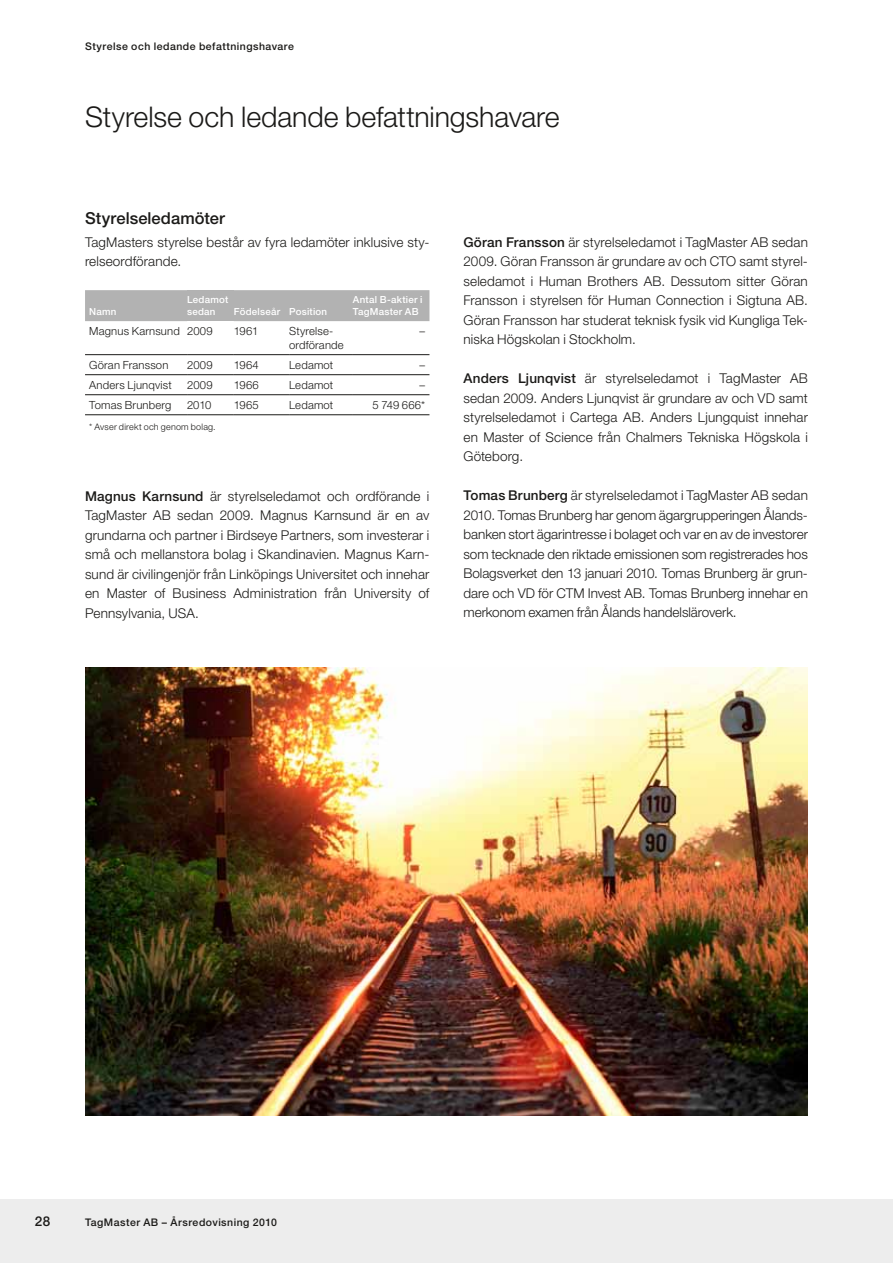
<style>
.page{position:relative;width:893px;height:1263px;background:#fff}
.page>*{position:absolute;margin:0;border:0;box-sizing:border-box;transform-origin:0 0}
.t1{font:300 28.5px "Helvetica Neue LT Std";letter-spacing:-.005em;color:#1b1a18}
.t2{font:500 16.5px "Helvetica Neue LT Std";letter-spacing:.005em;color:#1b1a18}
.t3{font:300 13.5px/19.5px "Helvetica Neue LT Std";letter-spacing:.01em;color:#1b1a18;text-align:justify}
.t4{font:500 13.5px "Helvetica Neue LT Std";color:#1b1a18}
.t5{font:300 11.25px/13.5px "Helvetica Neue LT Std";letter-spacing:.015em;color:#1b1a18}
.t6{font:500 10.5px "Helvetica Neue LT Std";letter-spacing:.045em;color:#1b1a18}
.t7{font:500 9.75px/12px "Helvetica Neue LT Std";letter-spacing:.025em;color:#fff}
.t8{font:300 9px "Helvetica Neue LT Std";letter-spacing:.025em;color:#1b1a18}
.s1{font-weight:500}
</style>
<div class="page">
<div style="left:0;top:1199px;width:893px;height:64px;background:#ededed"></div>
<div style="left:85px;top:290px;width:344px;height:31px;background:#b2b2b2"></div>
<div style="left:187px;top:290px;width:47px;height:31px;background:#b2b2b2"></div>
<hr style="left:85px;top:354px;width:102px;height:1px;background:#1b1a18">
<hr style="left:187px;top:354px;width:47px;height:1px;background:#1b1a18">
<hr style="left:234px;top:354px;width:55px;height:1px;background:#1b1a18">
<hr style="left:289px;top:354px;width:64px;height:1px;background:#1b1a18">
<hr style="left:353px;top:354px;width:76px;height:1px;background:#1b1a18">
<hr style="left:85px;top:374px;width:102px;height:1px;background:#1b1a18">
<hr style="left:187px;top:374px;width:47px;height:1px;background:#1b1a18">
<hr style="left:234px;top:374px;width:55px;height:1px;background:#1b1a18">
<hr style="left:289px;top:374px;width:64px;height:1px;background:#1b1a18">
<hr style="left:353px;top:374px;width:76px;height:1px;background:#1b1a18">
<hr style="left:85px;top:394px;width:102px;height:1px;background:#1b1a18">
<hr style="left:187px;top:394px;width:47px;height:1px;background:#1b1a18">
<hr style="left:234px;top:394px;width:55px;height:1px;background:#1b1a18">
<hr style="left:289px;top:394px;width:64px;height:1px;background:#1b1a18">
<hr style="left:353px;top:394px;width:76px;height:1px;background:#1b1a18">
<hr style="left:85px;top:414px;width:102px;height:1px;background:#1b1a18">
<hr style="left:187px;top:414px;width:47px;height:1px;background:#1b1a18">
<hr style="left:234px;top:414px;width:55px;height:1px;background:#1b1a18">
<hr style="left:289px;top:414px;width:64px;height:1px;background:#1b1a18">
<hr style="left:353px;top:414px;width:76px;height:1px;background:#1b1a18">
<img style="left:85px;top:668px;width:723px;height:448px">
<p class="t6" style="left:85px;top:40px;width:210px">Styrelse och ledande befattningshavare</p>
<h1 class="t1" style="left:85px;top:99px;width:476px">Styrelse och ledande befattningshavare</h1>
<p class="t2" style="left:85px;top:209px;width:141px">Styrelseledamöter</p>
<p class="t3" style="left:85px;top:232px;width:346px">TagMasters styrelse består av fyra ledamöter inklusive sty&shy;relseordförande.</p>
<p class="t7" style="left:187px;top:294px;width:43px">Ledamot sedan</p>
<p class="t7" style="left:234px;top:306px;width:95px">Födelseår Position</p>
<p class="t7" style="left:353px;top:294px;width:71px">Antal B-aktier i<br>TagMaster AB</p>
<p class="t5" style="left:89px;top:324px;width:125px">Magnus Karnsund 2009</p>
<p class="t5" style="left:234px;top:324px;width:26px">1961</p>
<p class="t5" style="left:289px;top:324px;width:56px">Styrelse&shy;ordförande</p>
<p class="t5" style="left:420px;top:324px;width:7px">–</p>
<p class="t5" style="left:89px;top:358px;width:81px">Göran Fransson</p>
<p class="t5" style="left:187px;top:358px;width:27px">2009</p>
<p class="t5" style="left:234px;top:358px;width:26px">1964</p>
<p class="t5" style="left:289px;top:358px;width:46px">Ledamot</p>
<p class="t5" style="left:420px;top:358px;width:7px">–</p>
<p class="t5" style="left:89px;top:378px;width:84px">Anders Ljunqvist</p>
<p class="t5" style="left:187px;top:378px;width:27px">2009</p>
<p class="t5" style="left:234px;top:378px;width:26px">1966</p>
<p class="t5" style="left:289px;top:378px;width:46px">Ledamot</p>
<p class="t5" style="left:420px;top:378px;width:7px">–</p>
<p class="t5" style="left:89px;top:398px;width:84px">Tomas Brunberg</p>
<p class="t5" style="left:187px;top:398px;width:26px">2010</p>
<p class="t5" style="left:234px;top:398px;width:26px">1965</p>
<p class="t5" style="left:289px;top:398px;width:46px">Ledamot</p>
<p class="t5" style="left:373px;top:398px;width:54px">5 749 666*</p>
<p class="t8" style="left:89px;top:421px;width:128px">* Avser direkt och genom bolag.</p>
<p class="t7" style="left:89px;top:306px;width:29px">Namn</p>
<p class="t3" style="left:85px;top:486px;width:346px"><span class="s1">Magnus Karnsund</span> är styrelseledamot och ordförande i TagMaster AB sedan 2009. Magnus Karnsund är en av grundarna och partner i Birdseye Partners, som investerar i små och mellanstora bolag i Skandinavien. Magnus Karn&shy;sund är civilingenjör från Linköpings Universitet och innehar en Master of Business Administration från University of Pennsylvania, USA.</p>
<p class="t3" style="left:463px;top:232px;width:346px"><span class="s1">Göran Fransson</span> är styrelseledamot i TagMaster AB sedan 2009. Göran Fransson är grundare av och CTO samt styrel&shy;seledamot i Human Brothers AB. Dessutom sitter Göran Fransson i styrelsen för Human Connection i Sigtuna AB.<br>Göran Fransson har studerat teknisk fysik vid Kungliga Tek&shy;niska Högskolan i Stockholm.</p>
<p class="t3" style="left:463px;top:368px;width:346px"><span class="s1">Anders Ljunqvist</span> är styrelseledamot i TagMaster AB sedan 2009. Anders Ljunqvist är grundare av och VD samt styrelseledamot i Cartega AB. Anders Ljungquist innehar en Master of Science från Chalmers Tekniska Högskola i Göteborg.</p>
<p class="t3" style="left:463px;top:485px;width:346px"><span class="s1">Tomas Brunberg</span> är styrelseledamot i TagMaster AB sedan 2010. Tomas Brunberg har genom ägargrupperingen Ålands&shy;banken stort ägarintresse i bolaget och var en av de investorer som tecknade den riktade emissionen som registrerades hos Bolagsverket den 13 januari 2010. Tomas Brunberg är grun&shy;dare och VD för CTM Invest AB. Tomas Brunberg innehar en merkonom examen från Ålands handelsläroverk.</p>
<p class="t4" style="left:35px;top:1213px;width:17px">28</p>
<p class="t6" style="left:85px;top:1216px;width:193px">TagMaster AB – Årsredovisning 2010</p>
</div>
